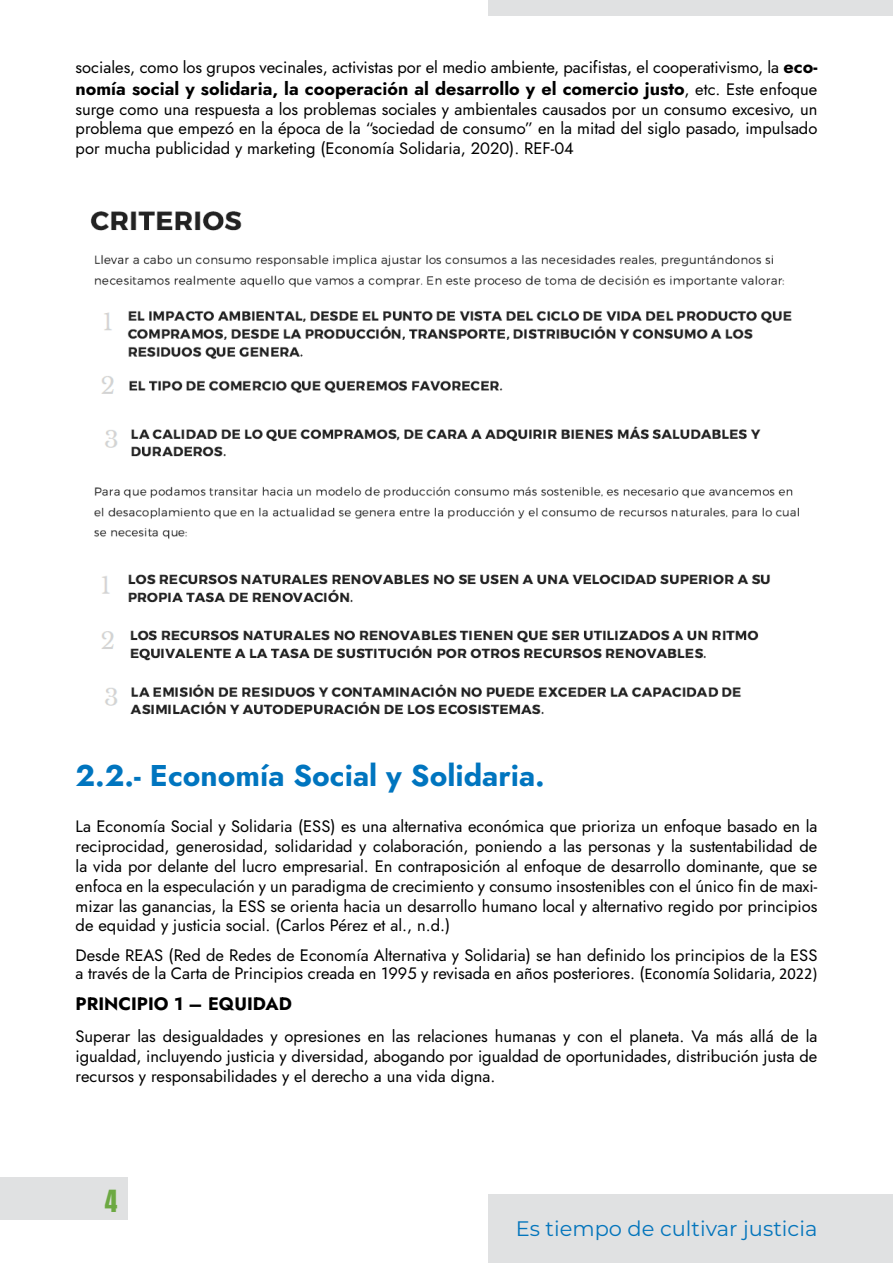
<style>
.page{position:relative;width:893px;height:1263px;background:#fff}
.page>*{position:absolute;margin:0;border:0;box-sizing:border-box;transform-origin:0 0}
.t1{font:700 30px "Jost";color:#0075bf}
.t2{font:25.5px "Anton";color:#6da943}
.t3{font:21px "Montserrat";color:#0475bc}
.t4{font:700 18px "Jost";color:#000}
.t5{font:16.5px/19.8px "Jost";color:#000;text-align:justify}
.s1{font-weight:700;font-size:18px}
.s2{font-weight:400;font-size:16.5px}
.s3{font-family:"Calibri"}
</style>
<div class="page">
<div style="left:488px;top:1194px;width:405px;height:69px;background:#e0e1e2"></div>
<div style="left:488px;top:0;width:405px;height:16px;background:#e0e1e2"></div>
<div style="left:0;top:1178px;width:128px;height:42px;background:#e0e1e2"></div>
<img style="left:90px;top:211px;width:709px;height:504px">
<p class="t5" style="left:76px;top:58px;width:743px">sociales, como los grupos vecinales, activistas por el medio ambiente, pacifistas, el cooperativismo, la <span class="s1">eco-</span></p>
<p class="t4" style="left:76px;top:76px;width:743px">nomía social y solidaria, la cooperación al desarrollo y el comercio justo<span class="s2">, etc. Este enfoque</span></p>
<p class="t5" style="left:76px;top:99px;width:743px">surge como una respuesta a los problemas sociales y ambientales causados por un consumo excesivo, un problema que empezó en la época de la “sociedad de consumo” en la mitad del siglo pasado, impulsado por mucha publicidad y marketing (Economía Solidaria, 2020). REF-04</p>
<h1 class="t1" style="left:76px;top:755px;width:471px">2.2.- Economía Social y Solidaria.</h1>
<p class="t5" style="left:76px;top:817px;width:743px">La Economía Social y Solidaria (ESS) es una alternativa económica que prioriza un enfoque basado en la reciprocidad, generosidad, solidaridad y colaboración, poniendo a las personas y la sustentabilidad de la vida por delante del lucro empresarial. En contraposición al enfoque de desarrollo dominante, que se enfoca en la especulación y un paradigma de crecimiento y consumo insostenibles con el único fin de maxi&shy;mizar las ganancias, la ESS se orienta hacia un desarrollo humano local y alternativo regido por principios de equidad y justicia social. (Carlos Pérez et al., n.d.)</p>
<p class="t5" style="left:76px;top:946px;width:743px;line-height:17.9px">Desde REAS (Red de Redes de Economía Alternativa y Solidaria) se han definido los principios de la ESS a través de la Carta de Principios creada en 1995 y revisada en años posteriores. (<span class="s3">Economía Solidaria, 2022)</span></p>
<p class="t4" style="left:76px;top:992px;width:218px">PRINCIPIO 1 – EQUIDAD</p>
<p class="t5" style="left:76px;top:1027px;width:743px">Superar las desigualdades y opresiones en las relaciones humanas y con el planeta. Va más allá de la igualdad, incluyendo justicia y diversidad, abogando por igualdad de oportunidades, distribución justa de recursos y responsabilidades y el derecho a una vida digna.</p>
<h2 class="t2" style="left:105px;top:1188px;width:14px">4</h2>
<p class="t3" style="left:516px;top:1214px;width:303px">Es tiempo de cultivar justicia</p>
</div>
